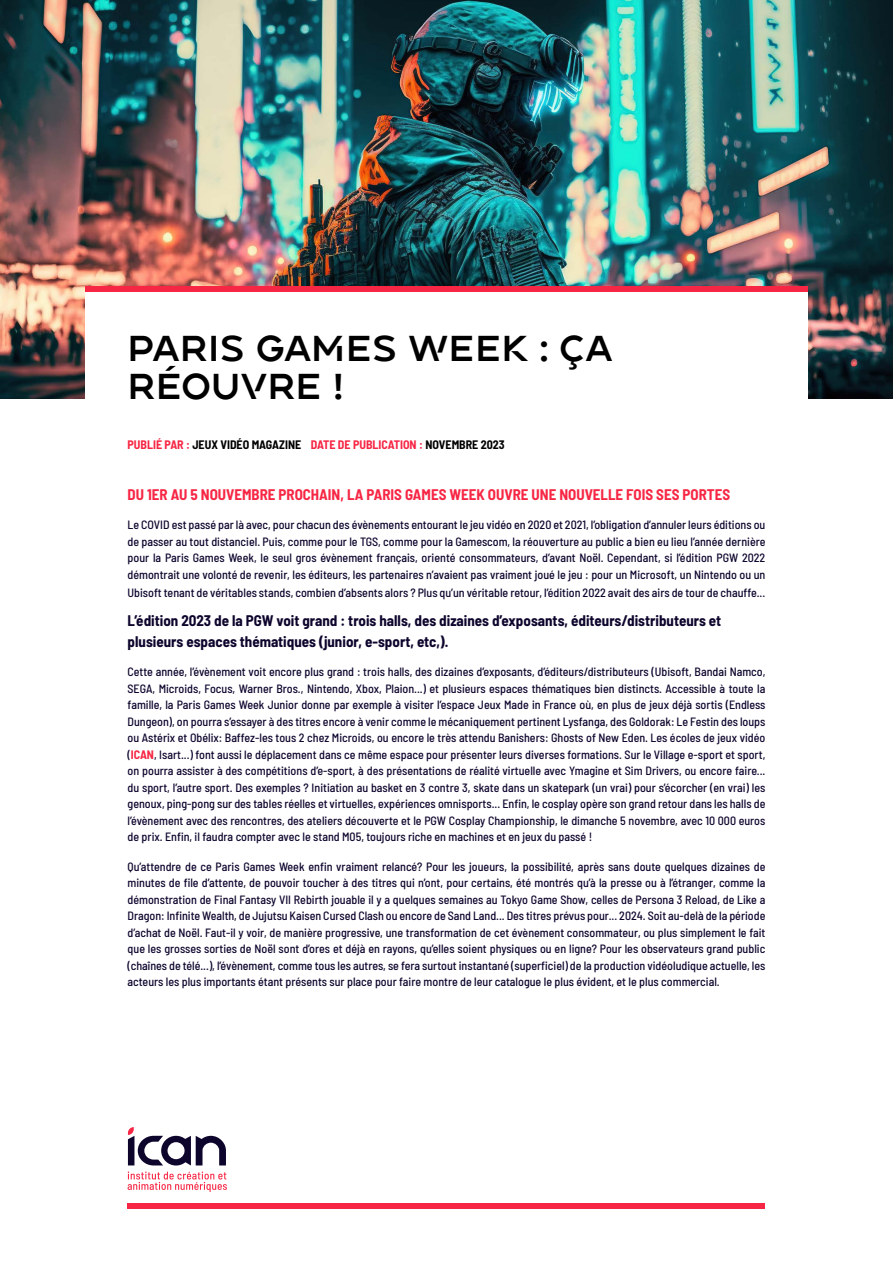
<style>
.page{position:relative;width:893px;height:1263px;background:#fff}
.page>*{position:absolute;margin:0;border:0;box-sizing:border-box;transform-origin:0 0}
.t1{font:36px/37.5px "RM Connect ICAN";color:#000}
.t2{font:700 semi-condensed 15px/21px "Barlow";color:#0e052d}
.t3{font:700 semi-condensed 15px "Barlow";color:#f72644}
.t4{font:500 semi-condensed 12px/16.5px "Barlow";color:#0e052d;text-align:justify}
.t5{font:700 semi-condensed 12px "Barlow";color:#000}
.s1{color:#f72644}
.s2{font-weight:700;color:#f72644}
</style>
<div class="page">
<img style="left:0;top:0;width:893px;height:399px">
<div style="left:85px;top:287px;width:723px;height:138px;background:#fff"></div>
<div style="left:85px;top:286px;width:723px;height:6px;background:#f72644"></div>
<div style="left:128px;top:1203px;width:637px;height:6px;background:#f72644"></div>
<svg style="left:128px;top:1127px;width:98px;height:38px"></svg>
<svg style="left:128px;top:1171px;width:99px;height:21px"></svg>
<h1 class="t1" style="left:128px;top:329px;width:486px">PARIS GAMES WEEK : ÇA<br>RÉOUVRE !</h1>
<p class="t5" style="left:128px;top:436px;width:379px"><span class="s1">PUBLIÉ PAR :</span> JEUX VIDÉO MAGAZINE <span class="s1">DATE DE PUBLICATION :</span> NOVEMBRE 2023</p>
<p class="t3" style="left:128px;top:483px;width:604px">DU 1ER AU 5 NOUVEMBRE PROCHAIN, LA PARIS GAMES WEEK OUVRE UNE NOUVELLE FOIS SES PORTES</p>
<p class="t4" style="left:128px;top:515px;width:639px">Le COVID est passé par là avec, pour chacun des évènements entourant le jeu vidéo en 2020 et 2021, l’obligation d’annuler leurs éditions ou de passer au tout distanciel. Puis, comme pour le TGS, comme pour la Gamescom, la réouverture au public a bien eu lieu l’année dernière pour la Paris Games Week, le seul gros évènement français, orienté consommateurs, d’avant Noël. Cependant, si l’édition PGW 2022 démontrait une volonté de revenir, les éditeurs, les partenaires n’avaient pas vraiment joué le jeu : pour un Microsoft, un Nintendo ou un</p>
<p class="t4" style="left:128px;top:583px;width:639px">Ubisoft tenant de véritables stands, combien d’absents alors ? Plus qu’un véritable retour, l’édition 2022 avait des airs de tour de chauffe...</p>
<p class="t2" style="left:128px;top:609px;width:595px">L’édition 2023 de la PGW voit grand : trois halls, des dizaines d’exposants, éditeurs/distributeurs et plusieurs espaces thématiques (junior, e-sport, etc,).</p>
<p class="t4" style="left:128px;top:663px;width:639px">Cette année, l’évènement voit encore plus grand : trois halls, des dizaines d’exposants, d’éditeurs/distributeurs (Ubisoft, Bandai Namco, SEGA, Microids, Focus, Warner Bros., Nintendo, Xbox, Plaion...) et plusieurs espaces thématiques bien distincts. Accessible à toute la famille, la Paris Games Week Junior donne par exemple à visiter l’espace Jeux Made in France où, en plus de jeux déjà sortis (Endless Dungeon), on pourra s’essayer à des titres encore à venir comme le mécaniquement pertinent Lysfanga, des Goldorak: Le Festin des loups ou Astérix et Obélix: Baffez-les tous 2 chez Microids, ou encore le très attendu Banishers: Ghosts of New Eden. Les écoles de jeux vidéo (<span class="s2">ICAN</span>, Isart...) font aussi le déplacement dans ce même espace pour présenter leurs diverses formations. Sur le Village e-sport et sport, on pourra assister à des compétitions d’e-sport, à des présentations de réalité virtuelle avec Ymagine et Sim Drivers, ou encore faire... du sport, l’autre sport. Des exemples ? Initiation au basket en 3 contre 3, skate dans un skatepark (un vrai) pour s’écorcher (en vrai) les genoux, ping-pong sur des tables réelles et virtuelles, expériences omnisports... Enfin, le cosplay opère son grand retour dans les halls de l’évènement avec des rencontres, des ateliers découverte et le PGW Cosplay Championship, le dimanche 5 novembre, avec 10 000 euros de prix. Enfin, il faudra compter avec le stand M05, toujours riche en machines et en jeux du passé !</p>
<p class="t4" style="left:128px;top:857px;width:639px">Qu’attendre de ce Paris Games Week enfin vraiment relancé? Pour les joueurs, la possibilité, après sans doute quelques dizaines de minutes de file d’attente, de pouvoir toucher à des titres qui n’ont, pour certains, été montrés qu’à la presse ou à l’étranger, comme la démonstration de Final Fantasy VII Rebirth jouable il y a quelques semaines au Tokyo Game Show, celles de Persona 3 Reload, de Like a Dragon: Infinite Wealth, de Jujutsu Kaisen Cursed Clash ou encore de Sand Land... Des titres prévus pour... 2024. Soit au-delà de la période d’achat de Noël. Faut-il y voir, de manière progressive, une transformation de cet évènement consommateur, ou plus simplement le fait que les grosses sorties de Noël sont d’ores et déjà en rayons, qu’elles soient physiques ou en ligne? Pour les observateurs grand public (chaînes de télé...), l’évènement, comme tous les autres, se fera surtout instantané (superficiel) de la production vidéoludique actuelle, les acteurs les plus importants étant présents sur place pour faire montre de leur catalogue le plus évident, et le plus commercial.</p>
</div>
